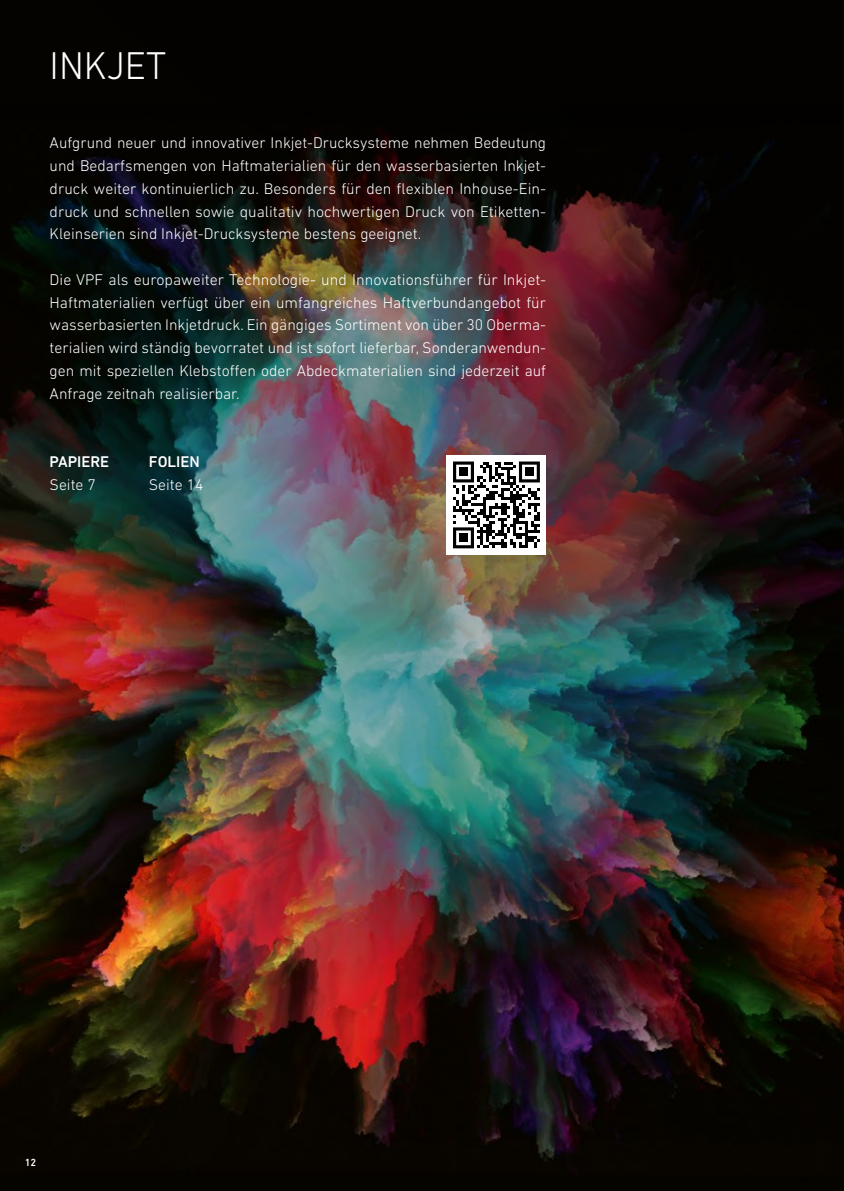
<style>
.page{position:relative;width:844px;height:1191px;background:#fff}
.page>*{position:absolute;margin:0;border:0;box-sizing:border-box;transform-origin:0 0}
.t1{font:300 39.38px "DIN Next LT Pro";color:#fff}
.t2{font:300 15.75px/22.8px "DIN Next LT Pro";color:#fff;text-align:justify}
.t3{font:500 15.75px "DIN Next LT Pro";color:#fff}
.t4{font:500 10.5px "DIN Next LT Pro";color:#fff}
</style>
<div class="page">
<div style="left:0;top:1141px;width:843px;height:50px;background:#080500"></div>
<img style="left:0;top:0;width:843px;height:1141px">
<div style="left:446px;top:455px;width:100px;height:99px;background:#fff"></div>
<svg style="left:453px;top:461px;width:86px;height:87px"></svg>
<div style="left:459px;top:467px;width:9px;height:9px;background:#000"></div>
<div style="left:525px;top:467px;width:8px;height:9px;background:#000"></div>
<div style="left:459px;top:533px;width:9px;height:9px;background:#000"></div>
<h1 class="t1" style="left:50px;top:43px;width:118px">INKJET</h1>
<p class="t2" style="left:50px;top:131px;width:498px">Aufgrund neuer und innovativer Inkjet-Drucksysteme nehmen Bedeutung und Bedarfsmengen von Haftmaterialien für den wasserbasierten Inkjet&shy;druck weiter kontinuierlich zu. Besonders für den flexiblen Inhouse-Ein&shy;druck und schnellen sowie qualitativ hochwertigen Druck von Etiketten-Kleinserien sind Inkjet-Drucksysteme bestens geeignet.</p>
<p class="t2" style="left:50px;top:268px;width:498px">Die VPF als europaweiter Technologie- und Innovationsführer für Inkjet-Haftmaterialien verfügt über ein umfangreiches Haftverbundangebot für wasserbasierten Inkjetdruck. Ein gängiges Sortiment von über 30 Oberma&shy;terialien wird ständig bevorratet und ist sofort lieferbar, Sonderanwendun&shy;gen mit speziellen Klebstoffen oder Abdeckmaterialien sind jederzeit auf Anfrage zeitnah realisierbar.</p>
<p class="t3" style="left:50px;top:452px;width:61px">PAPIERE</p>
<p class="t3" style="left:149px;top:452px;width:52px">FOLIEN</p>
<p class="t2" style="left:50px;top:473px;width:48px">Seite 7</p>
<p class="t2" style="left:149px;top:473px;width:56px">Seite 14</p>
<p class="t4" style="left:25px;top:1156px;width:13px">12</p>
</div>
